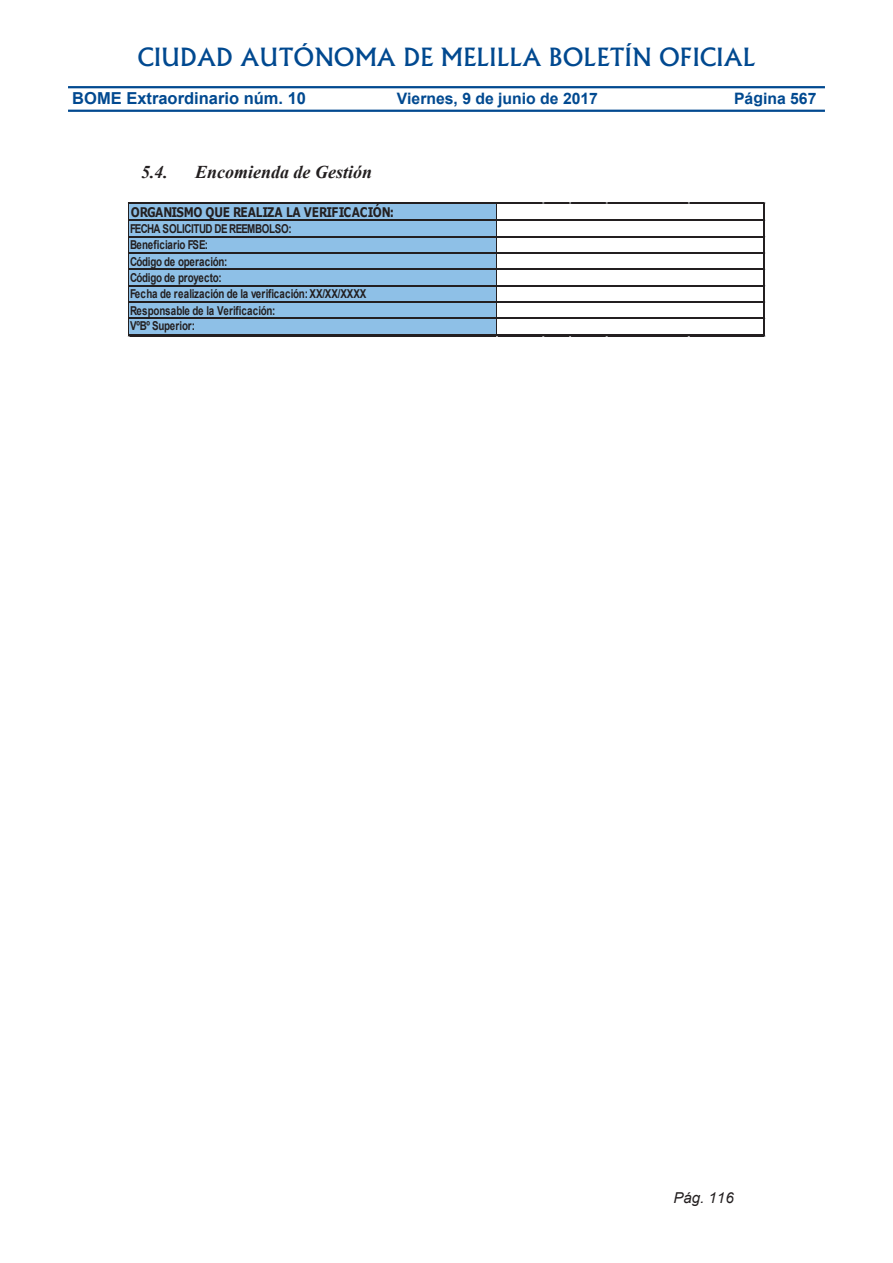
<style>
.page{position:relative;width:893px;height:1263px;background:#fff}
.page>*{position:absolute;margin:0;border:0;box-sizing:border-box;transform-origin:0 0}
.t1{font:500 24px "Albertus";color:#014990}
.t2{font:italic 700 18px "Times New Roman";color:#231f20}
.t3{font:700 16.5px "Arial";color:#014990}
.t4{font:700 15.75px "Arial";color:#014990}
.t5{font:italic 15px "Arial";color:#231f20}
.t6{font:700 13.35px "Verdana";letter-spacing:-.025em;color:#231f20;scale:.8 1}
.t7{font:700 12.3px/16.2px "Arial";letter-spacing:-.03em;color:#231f20;scale:.8 1}
.s1{font-size:15.15px}
</style>
<div class="page">
<hr style="left:68px;top:86px;width:757px;height:2px;background:#014990">
<hr style="left:68px;top:110px;width:757px;height:2px;background:#014990">
<div style="left:128px;top:203px;width:369px;height:133px;background:#8ec0e7"></div>
<hr style="left:128px;top:202px;width:637px;height:1px;background:#231f20">
<hr style="left:128px;top:220px;width:636px;height:1px;background:#231f20">
<hr style="left:128px;top:236px;width:636px;height:1px;background:#231f20">
<hr style="left:129px;top:253px;width:634px;height:1px;background:#231f20">
<hr style="left:128px;top:252px;width:636px;height:1px;background:#231f20">
<hr style="left:128px;top:269px;width:636px;height:1px;background:#231f20">
<hr style="left:128px;top:285px;width:636px;height:1px;background:#231f20">
<hr style="left:128px;top:302px;width:636px;height:1px;background:#231f20">
<hr style="left:128px;top:318px;width:636px;height:1px;background:#231f20">
<hr style="left:128px;top:202px;width:1px;height:134px;background:#231f20">
<hr style="left:496px;top:203px;width:1px;height:131px;background:#231f20">
<hr style="left:128px;top:334px;width:637px;height:2px;background:#231f20">
<hr style="left:764px;top:203px;width:1px;height:133px;background:#231f20">
<h1 class="t1" style="left:137px;top:43px;width:620px">CIUDAD AUTÓNOMA DE MELILLA BOLETÍN OFICIAL</h1>
<h3 class="t3" style="left:72px;top:88px;width:235px">BOME Extraordinario núm. 10</h3>
<p class="t4" style="left:397px;top:88px;width:203px">Viernes, 9 de junio de 2017</p>
<p class="t4" style="left:734px;top:88px;width:84px">Pá<span class="s1">g</span>ina 567</p>
<h2 class="t2" style="left:141px;top:159px;width:28px">5.4.</h2>
<h2 class="t2" style="left:195px;top:159px;width:178px">Encomienda de Gestión</h2>
<p class="t6" style="left:131px;top:202px;width:331px">ORGANISMO QUE REALIZA LA VERIFICACIÓN:</p>
<p class="t7" style="left:130px;top:221px;width:297px">FEChA SOLICITUD DE REEMBOLSO:<br>Beneficiario FSE:<br>Código de operación:<br>Código de proyecto:<br>Fecha de realización de la verificación: XX/XX/XXXX<br>Responsable de la Verificación:<br>VºBº Superior:</p>
<p class="t5" style="left:674px;top:1188px;width:62px">Pág. 116</p>
</div>
